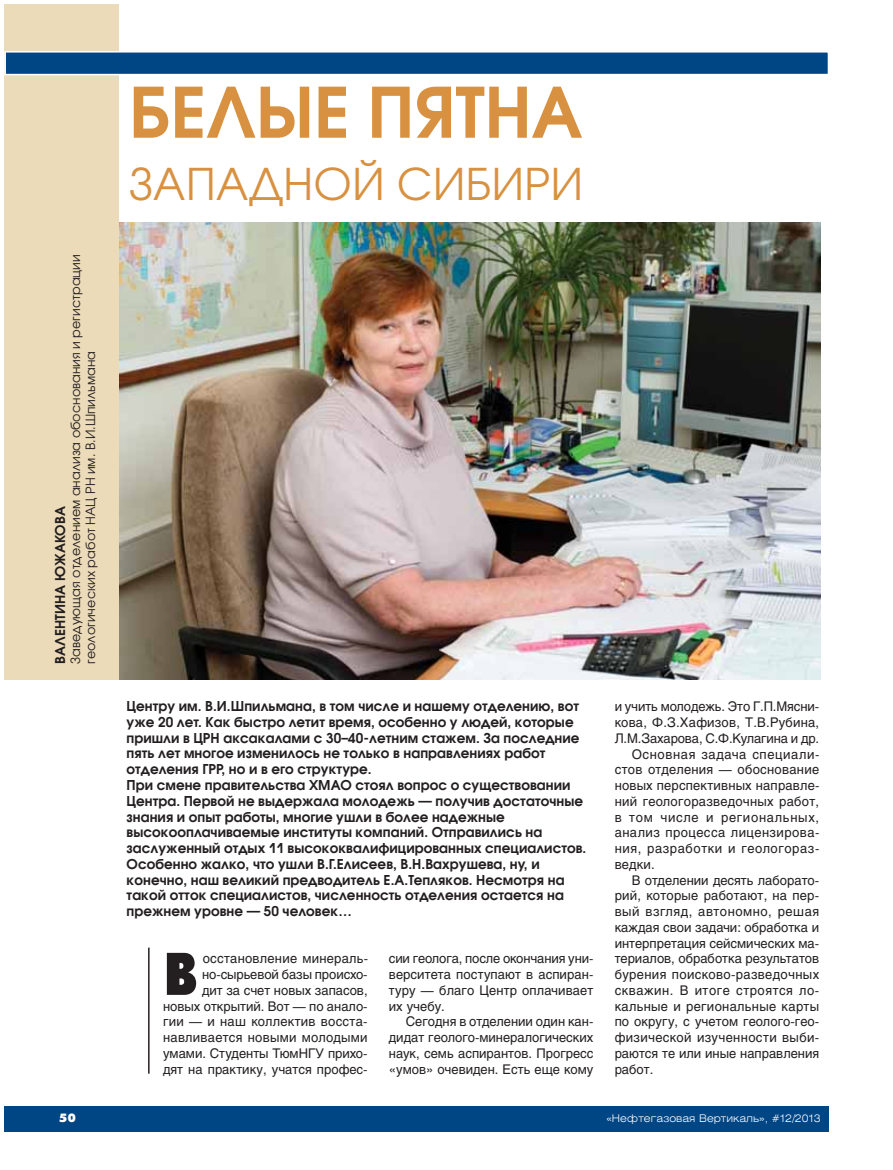
<style>
.page{position:relative;width:893px;height:1170px;background:#fff}
.page>*{position:absolute;margin:0;border:0;box-sizing:border-box;transform-origin:0 0}
.t1{font:600 69px "Avant Garde Gothic C";color:#d89140}
.t2{font:700 60px "Futura Futuris X Cond C";color:#231f20}
.t3{font:43.5px "Avant Garde Gothic C";letter-spacing:.015em;color:#d89140}
.t4{font:600 13.5px/15.8px "Avant Garde Gothic C";letter-spacing:.005em;color:#231f20}
.t5{font:13.2px/15.8px "Helios";letter-spacing:.015em;color:#231f20;text-align:justify}
.t6{font:13.2px "Helios";letter-spacing:-.01em;color:#231f20}
.t7{font:13.2px "Helios";letter-spacing:.04em;color:#231f20}
.t8{font:13.2px "Helios";letter-spacing:.045em;color:#231f20}
.t9{font:13.2px "Helios";letter-spacing:.035em;color:#231f20}
.t10{font:13.2px "Helios";letter-spacing:.055em;color:#231f20}
.t11{font:12.75px/15px "Avant Garde Gothic C";letter-spacing:.005em;color:#231f20}
.t12{font:12px "Futura Futuris XC";color:#fff}
.t13{font:300 10.5px "Helios Ext";color:#fff}
</style>
<div class="page">
<div style="left:4px;top:4px;width:115px;height:675px;background:#ecdbb9"></div>
<img style="left:119px;top:223px;width:702px;height:456px">
<div style="left:4px;top:1106px;width:825px;height:25px;background:#004584"></div>
<div style="left:6px;top:53px;width:822px;height:21px;background:#004584"></div>
<div style="left:4px;top:51px;width:825px;height:24px;border:2px solid #fff"></div>
<hr style="left:148px;top:947px;width:2px;height:126px;background:#231f20">
<p class="t11" style="left:69px;top:664px;width:411px;rotate:-90deg">Заведующая отделением анализа обоснования и регистрации геологических работ НАЦ РН им. В.И.Шпильмана</p>
<p class="t4" style="left:54px;top:664px;width:159px;rotate:-90deg">ВАЛЕНТИНА ЮЖАКОВА</p>
<h1 class="t1" style="left:129px;top:87px;width:455px">БЕЛЫЕ ПЯТНА</h1>
<h3 class="t3" style="left:129px;top:168px;width:456px">ЗАПАДНОЙ СИБИРИ</h3>
<p class="t4" style="left:127px;top:699px;width:461px">Центру им. В.И.Шпильмана, в том числе и нашему отделению, вот уже 20 лет. Как быстро летит время, особенно у людей, которые пришли в ЦРН аксакалами с 30–40-летним стажем. За последние пять лет многое изменилось не только в направлениях работ отделения ГРР, но и в его структуре.<br>При смене правительства ХМАО стоял вопрос о существовании Центра. Первой не выдержала молодежь — получив достаточные знания и опыт работы, многие ушли в более надежные высокооплачиваемые институты компаний. Отправились на заслуженный отдых 11 высококвалифицированных специалистов.<br>Особенно жалко, что ушли В.Г.Елисеев, В.Н.Вахрушева, ну, и конечно, наш великий предводитель Е.А.Тепляков. Несмотря на такой отток специалистов, численность отделения остается на прежнем уровне — 50 человек…</p>
<h2 class="t2" style="left:163px;top:950px;width:36px">В</h2>
<p class="t5" style="left:163px;top:952px;width:207px;text-align:right">осстановление минераль&shy;но-сырьевой базы происхо-<br>дит за счет новых запасов, новых открытий. Вот — по анало&shy;гии — и наш коллектив восста&shy;навливается новыми молодыми умами. Студенты ТюмНГУ прихо&shy;дят на практику, учатся профес-</p>
<p class="t5" style="left:389px;top:952px;width:206px">сии геолога, после окончания уни&shy;верситета поступают в аспиран&shy;туру — благо Центр оплачивает их учебу.</p>
<p class="t5" style="left:389px;top:1015px;width:206px;text-indent:17px">Сегодня в отделении один кан&shy;дидат геолого-минералогических наук, семь аспирантов. Прогресс «умов» очевиден. Есть еще кому</p>
<p class="t6" style="left:615px;top:701px;width:206px">и учить молодежь. Это Г.П.Мясни-</p>
<p class="t5" style="left:615px;top:715px;width:206px">кова, Ф.З.Хафизов, Т.В.Рубина,</p>
<p class="t6" style="left:615px;top:733px;width:206px">Л.М.Захарова, С.Ф.Кулагина и др.</p>
<p class="t8" style="left:632px;top:748px;width:189px">Основная задача специали-</p>
<p class="t5" style="left:615px;top:763px;width:206px">стов отделения — обоснование</p>
<p class="t5" style="left:615px;top:778px;width:206px">новых перспективных направле-</p>
<p class="t5" style="left:615px;top:794px;width:206px">ний геологоразведочных работ,</p>
<p class="t10" style="left:615px;top:811px;width:206px">в том числе и региональных,</p>
<p class="t9" style="left:615px;top:827px;width:206px">анализ процесса лицензирова-</p>
<p class="t8" style="left:615px;top:843px;width:206px">ния, разработки и геологораз-</p>
<p class="t5" style="left:615px;top:857px;width:42px">ведки.</p>
<p class="t5" style="left:632px;top:873px;width:189px">В отделении десять лаборато-</p>
<p class="t5" style="left:615px;top:889px;width:206px">рий, которые работают, на пер-</p>
<p class="t7" style="left:615px;top:906px;width:206px">вый взгляд, автономно, решая</p>
<p class="t5" style="left:615px;top:920px;width:206px">каждая свои задачи: обработка и</p>
<p class="t5" style="left:615px;top:936px;width:206px">интерпретация сейсмических ма-</p>
<p class="t5" style="left:615px;top:952px;width:206px">териалов, обработка результатов</p>
<p class="t5" style="left:615px;top:967px;width:206px">бурения поисково-разведочных</p>
<p class="t7" style="left:615px;top:985px;width:206px">скважин. В итоге строятся ло-</p>
<p class="t5" style="left:615px;top:999px;width:206px">кальные и региональные карты</p>
<p class="t5" style="left:615px;top:1015px;width:206px">по округу, с учетом геолого-гео-</p>
<p class="t5" style="left:615px;top:1030px;width:206px">физической изученности выби-</p>
<p class="t5" style="left:615px;top:1046px;width:206px">раются те или иные направления</p>
<p class="t5" style="left:615px;top:1062px;width:40px">работ.</p>
<p class="t12" style="left:59px;top:1113px;width:18px">50</p>
<p class="t13" style="left:606px;top:1113px;width:216px">«Нефтегазовая Вертикаль», #12/2013</p>
</div>
